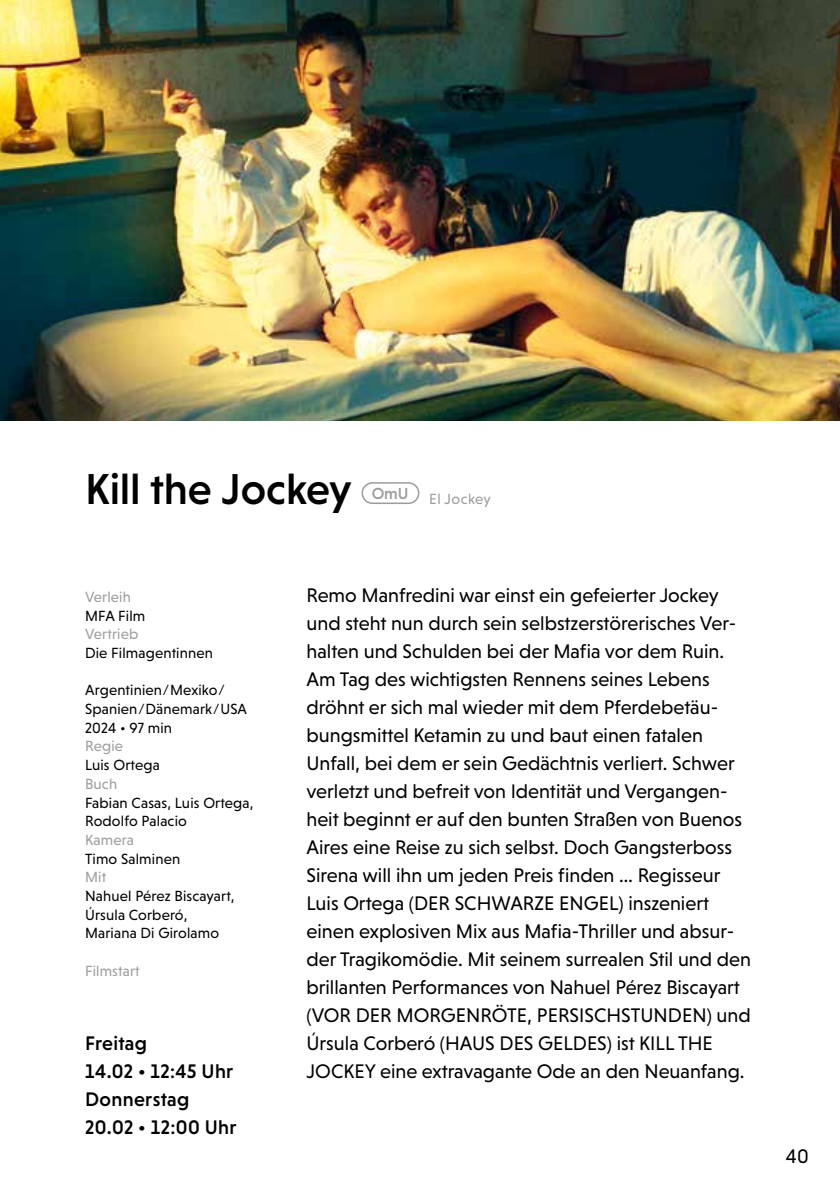
<style>
.page{position:relative;width:840px;height:1191px;background:#fff}
.page>*{position:absolute;margin:0;border:0;box-sizing:border-box;transform-origin:0 0}
.t1{font:500 44px "Niveau Grotesk";letter-spacing:-.005em;color:#000}
.t2{font:20px/28px "Niveau Grotesk";color:#000}
.t3{font:500 20px/28px "Niveau Grotesk";letter-spacing:.015em;color:#000}
.t4{font:500 16.2px "Niveau Grotesk";color:#9d9d9b}
.t5{font:15px/18.6px "Niveau Grotesk";letter-spacing:.01em;color:#000}
.t6{font:15px "Niveau Grotesk";letter-spacing:.01em;color:#9d9d9c}
</style>
<div class="page">
<img style="left:0;top:0;width:839px;height:420px">
<div style="left:361px;top:482px;width:58px;height:22px;border:2px solid #9d9d9b;border-radius:10px"></div>
<h1 class="t1" style="left:85px;top:464px;width:268px">Kill the Jockey</h1>
<p class="t4" style="left:371px;top:484px;width:38px">OmU</p>
<p class="t6" style="left:429px;top:490px;width:63px">El Jockey</p>
<p class="t6" style="left:85px;top:588px;width:47px">Verleih</p>
<p class="t5" style="left:85px;top:606px;width:62px">MFA Film</p>
<p class="t6" style="left:85px;top:626px;width:55px">Vertrieb</p>
<p class="t5" style="left:85px;top:643px;width:129px">Die Filmagentinnen</p>
<p class="t5" style="left:85px;top:681px;width:163px">Argentinien/Mexiko/<br>Spanien/Dänemark/USA<br>2024 • 97 min</p>
<p class="t6" style="left:85px;top:738px;width:39px">Regie</p>
<p class="t5" style="left:85px;top:755px;width:76px">Luis Ortega</p>
<p class="t6" style="left:85px;top:775px;width:34px">Buch</p>
<p class="t5" style="left:85px;top:793px;width:170px">Fabian Casas, Luis Ortega,<br>Rodolfo Palacio</p>
<p class="t6" style="left:85px;top:831px;width:50px">Kamera</p>
<p class="t5" style="left:85px;top:849px;width:96px">Timo Salminen</p>
<p class="t6" style="left:85px;top:868px;width:23px">Mit</p>
<p class="t5" style="left:85px;top:886px;width:151px">Nahuel Pérez Biscayart,<br>Úrsula Corberó,<br>Mariana Di Girolamo</p>
<p class="t6" style="left:85px;top:962px;width:56px">Filmstart</p>
<p class="t3" style="left:85px;top:1029px;width:153px">Freitag<br>14.02 • 12:45 Uhr<br>Donnerstag<br>20.02 • 12:00 Uhr</p>
<p class="t2" style="left:306px;top:581px;width:446px">Remo Manfredini war einst ein gefeierter Jockey und steht nun durch sein selbstzerstörerisches Ver&shy;halten und Schulden bei der Mafia vor dem Ruin.<br>Am Tag des wichtigsten Rennens seines Lebens dröhnt er sich mal wieder mit dem Pferdebetäu&shy;bungsmittel Ketamin zu und baut einen fatalen Unfall, bei dem er sein Gedächtnis verliert. Schwer verletzt und befreit von Identität und Vergangen&shy;heit beginnt er auf den bunten Straßen von Buenos Aires eine Reise zu sich selbst. Doch Gangsterboss Sirena will ihn um jeden Preis finden … Regisseur Luis Ortega (DER SCHWARZE ENGEL) inszeniert einen explosiven Mix aus Mafia-Thriller und absur&shy;der Tragikomödie. Mit seinem surrealen Stil und den brillanten Performances von Nahuel Pérez Biscayart (VOR DER MORGENRÖTE, PERSISCHSTUNDEN) und Úrsula Corberó (HAUS DES GELDES) ist KILL THE JOCKEY eine extravagante Ode an den Neuanfang.</p>
<p class="t2" style="left:785px;top:1142px;width:24px">40</p>
</div>
